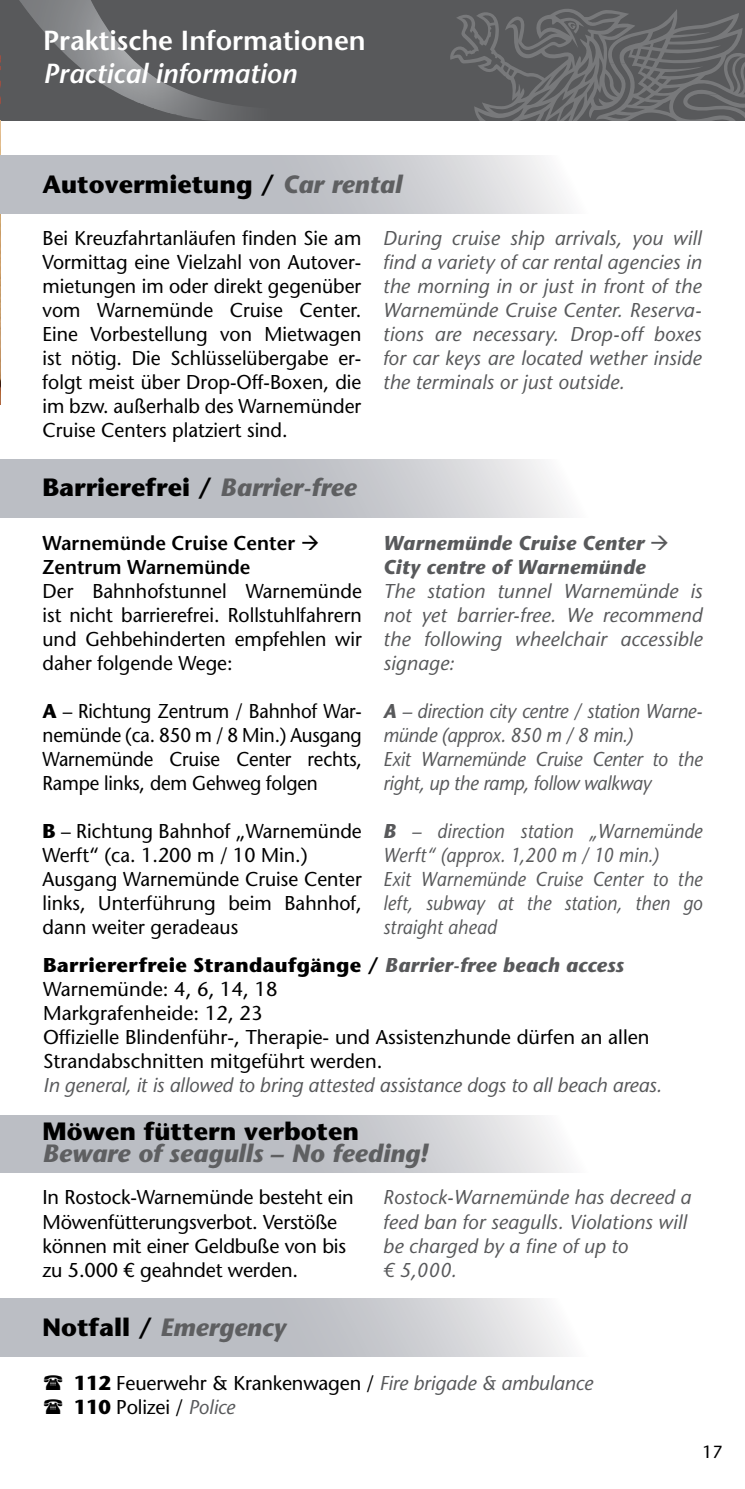
<style>
.page{position:relative;width:745px;height:1489px;background:#fff}
.page>*{position:absolute;margin:0;border:0;box-sizing:border-box;transform-origin:0 0}
.t1{font:600 27.5px "Stone Sans Std";color:#fff}
.t2{font:italic 600 27.5px "Stone Sans Std";color:#fff}
.t3{font:700 25px "Stone Sans Std";color:#000}
.t4{font:italic 700 25px "Stone Sans Std";color:#5e5f61}
.t5{font:500 20px/24px "Stone Sans Std";color:#000}
.t6{font:italic 500 20px/24px "Stone Sans Std";color:#58595b;text-align:justify}
.t7{font:italic 500 20px/24px "Stone Sans Std";color:#58595b;scale:.91 1}
.t8{font:italic 500 20px/24px "Stone Sans Std";color:#58595b;scale:.94 1}
.t9{font:500 20px/24px "Stone Sans Std";color:#000;text-align:justify;scale:.96 1}
.t10{font:italic 700 20px/24px "Stone Sans Std";letter-spacing:.02em;color:#58595b}
.t11{font:600 20px/24px "Stone Sans Std";color:#000}
.t12{font:500 17.5px "Stone Sans Std";color:#000}
.s1{font-style:italic;color:#5e5f61}
.s2{font-weight:700}
.s3{font-weight:700;font-style:italic;color:#58595b}
.s4{font-style:normal;color:#000}
.s5{font-style:italic;color:#58595b}
</style>
<div class="page">
<div style="left:0;top:0;width:744px;height:120px;background:#58595b"></div>
<svg style="left:18px;top:0;width:256px;height:121px"></svg>
<svg style="left:0;top:55px;width:1px;height:49px"></svg>
<img style="left:0;top:120px;width:1px;height:284px">
<svg style="left:448px;top:9px;width:296px;height:112px"></svg>
<svg style="left:0;top:156px;width:569px;height:57px;background:#c7c9ce"></svg>
<svg style="left:0;top:459px;width:569px;height:58px;background:#c7c9ce"></svg>
<svg style="left:0;top:1298px;width:569px;height:58px;background:#c7c9ce"></svg>
<svg style="left:0;top:1115px;width:569px;height:57px;background:#c7c9ce"></svg>
<h1 class="t1" style="left:43px;top:26px;width:324px">Praktische Informationen</h1>
<h1 class="t2" style="left:43px;top:63px;width:255px">Practical information</h1>
<p class="t3" style="left:43px;top:171px;width:361px">Autovermietung / <span class="s1">Car rental</span></p>
<p class="t5" style="left:43px;top:227px;width:320px;text-align:justify">Bei Kreuzfahrtanläufen finden Sie am Vormittag eine Vielzahl von Autover&shy;mietungen im oder direkt gegenüber vom Warnemünde Cruise Center.<br>Eine Vorbestellung von Mietwagen ist nötig. Die Schlüsselübergabe er&shy;folgt meist über Drop-Off-Boxen, die im bzw. außerhalb des Warnemünder Cruise Centers platziert sind.</p>
<p class="t6" style="left:382px;top:228px;width:320px">During cruise ship arrivals, you will find a variety of car rental agencies in the morning in or just in front of the Warnemünde Cruise Center. Reserva&shy;tions are necessary. Drop-off boxes for car keys are located wether inside the terminals or just outside.</p>
<p class="t3" style="left:43px;top:474px;width:315px">Barrierefrei / <span class="s1">Barrier-free</span></p>
<p class="t11" style="left:43px;top:531px;width:278px">Warnemünde Cruise Center →<br>Zentrum Warnemünde</p>
<p class="t5" style="left:43px;top:579px;width:320px;text-align:justify">Der Bahnhofstunnel Warnemünde ist nicht barrierefrei. Rollstuhlfahrern und Gehbehinderten empfehlen wir daher folgende Wege:</p>
<p class="t9" style="left:43px;top:699px;width:334px"><span class="s2">A</span> – Richtung Zentrum / Bahnhof War&shy;nemünde (ca. 850 m / 8 Min.) Ausgang Warnemünde Cruise Center rechts, Rampe links, dem Gehweg folgen</p>
<p class="t5" style="left:43px;top:819px;width:320px"><span class="s2">B</span> – Richtung Bahnhof „Warnemünde<br>Werft“ (ca. 1.200 m / 10 Min.)<br>Ausgang Warnemünde Cruise Center links, Unterführung beim Bahnhof, dann weiter geradeaus</p>
<p class="t10" style="left:383px;top:531px;width:287px">Warnemünde Cruise Center →<br>City centre of Warnemünde</p>
<p class="t6" style="left:383px;top:580px;width:320px">The station tunnel Warnemünde is not yet barrier-free. We recommend the following wheelchair accessible signage:</p>
<p class="t8" style="left:383px;top:700px;width:341px"><span class="s2">A</span> – direction city centre / station Warne&shy;münde (approx. 850 m / 8 min.)<br>Exit Warnemünde Cruise Center to the right, up the ramp, follow walkway</p>
<p class="t7" style="left:383px;top:820px;width:352px"><span class="s2">B</span> – direction station „Warnemünde<br>Werft“ (approx. 1,200 m / 10 min.)<br>Exit Warnemünde Cruise Center to the left, subway at the station, then go straight ahead</p>
<p class="t5" style="left:43px;top:953px;width:607px"><span class="s2">Barriererfreie Strandaufgänge /</span> <span class="s3">Barrier-free beach access </span>Warnemünde: 4, 6, 14, 18<br>Markgrafenheide: 12, 23<br>Offizielle Blindenführ-, Therapie- und Assistenzhunde dürfen an allen Strandabschnitten mitgeführt werden.</p>
<p class="t6" style="left:43px;top:1074px;width:620px">In general, it is allowed to bring attested assistance dogs to all beach areas.</p>
<p class="t3" style="left:43px;top:1117px;width:318px">Möwen füttern verboten</p>
<p class="t4" style="left:43px;top:1139px;width:386px">Beware of seagulls – no feeding!</p>
<p class="t5" style="left:43px;top:1185px;width:312px">In Rostock-Warnemünde besteht ein<br>Möwenfütterungsverbot. Verstöße können mit einer Geldbuße von bis zu 5.000 € geahndet werden.</p>
<p class="t6" style="left:382px;top:1187px;width:309px;text-align:left">Rostock-Warnemünde has decreed a feed ban for seagulls. Violations will be charged by a fine of up to<br>€ 5,000.</p>
<p class="t4" style="left:43px;top:1313px;width:245px"><span class="s4">notfall /</span> Emergency</p>
<p class="t5" style="left:74px;top:1370px;width:520px"><span class="s2">112</span> Feuerwehr &amp; Krankenwagen / <span class="s5">Fire brigade &amp; ambulance<br></span><span class="s2">110</span> Polizei / <span class="s5">Police</span></p>
<p class="t12" style="left:702px;top:1441px;width:22px">17</p>
</div>
